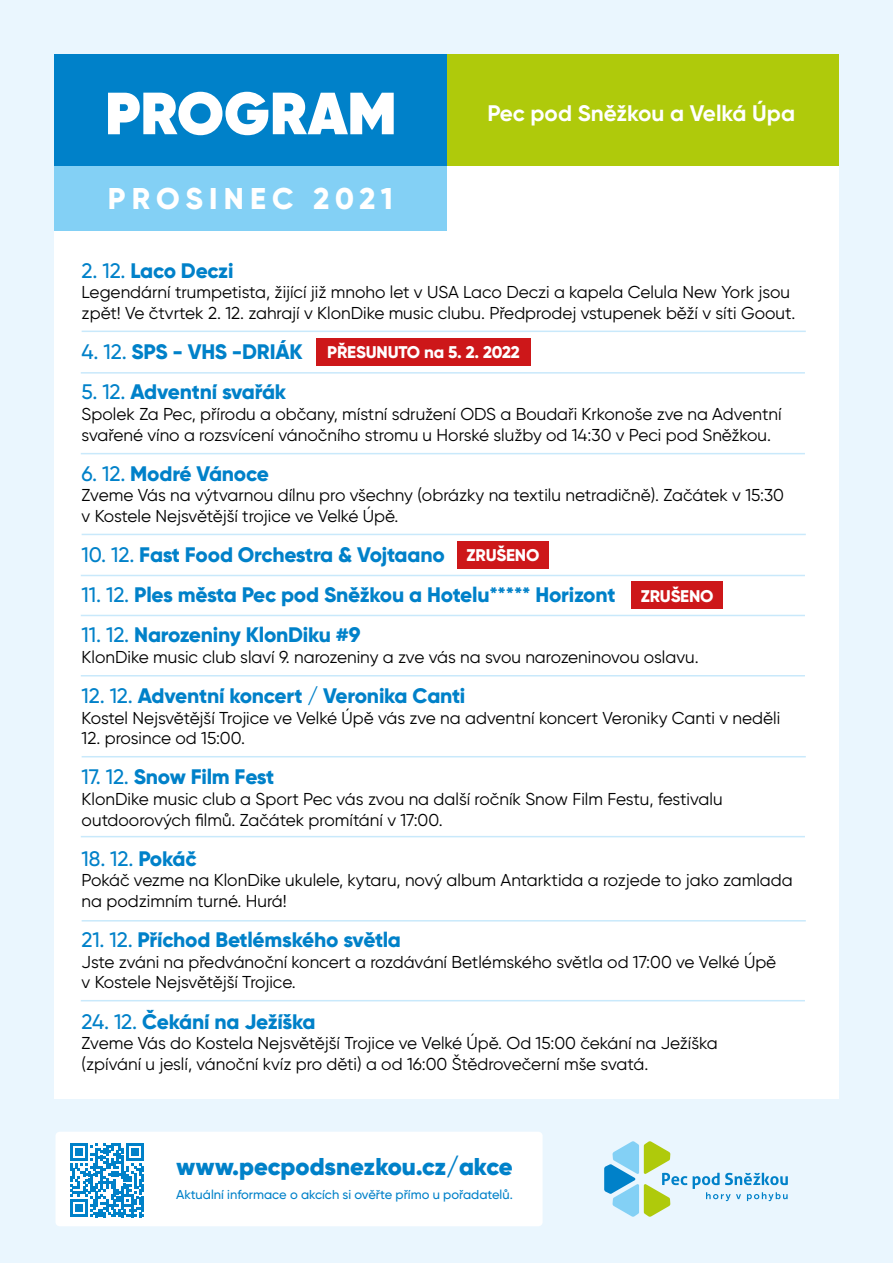
<style>
.page{position:relative;width:893px;height:1263px;background:#eaf6fe}
.page>*{position:absolute;margin:0;border:0;box-sizing:border-box;transform-origin:0 0}
.t1{font:800 59.4px "Gilroy";color:#fff}
.t2{font:800 30px "Gilroy";letter-spacing:.2em;color:#fff}
.t3{font:900 24.3px "Gilroy";color:#0081c9}
.t4{font:700 22.5px "Gilroy";color:#fff}
.t5{font:800 21px "Gilroy";letter-spacing:-.01em;color:#0081c9}
.t6{font:500 21px "Gilroy";color:#0081c9}
.t7{font:17.25px/20.7px "Gilroy";color:#000}
.t8{font:800 16.95px "Gilroy";letter-spacing:-.01em;color:#fff}
.t9{font:500 12.9px "Gilroy";color:#0081c9}
.s1{font-weight:500}
.s2{font-weight:800}
</style>
<div class="page">
<div style="left:54px;top:54px;width:784px;height:1044px;background:#fff"></div>
<div style="left:446px;top:54px;width:392px;height:112px;background:#afca0b"></div>
<div style="left:54px;top:166px;width:392px;height:65px;background:#83d0f5"></div>
<div style="left:54px;top:54px;width:392px;height:112px;background:#0081c9"></div>
<div style="left:55px;top:1132px;width:488px;height:94px;background:#fff;border-radius:4px"></div>
<svg style="left:604px;top:1141px;width:184px;height:76px"></svg>
<svg style="left:70px;top:1143px;width:74px;height:74px"></svg>
<hr style="left:82px;top:331px;width:724px;height:1px;background:#c9e9fb">
<hr style="left:81px;top:372px;width:724px;height:2px;background:#c9e9fb">
<hr style="left:81px;top:453px;width:724px;height:1px;background:#c9e9fb">
<hr style="left:81px;top:615px;width:724px;height:1px;background:#c9e9fb">
<hr style="left:81px;top:675px;width:724px;height:1px;background:#c9e9fb">
<hr style="left:82px;top:920px;width:724px;height:1px;background:#c9e9fb">
<hr style="left:82px;top:534px;width:724px;height:1px;background:#c9e9fb">
<hr style="left:81px;top:575px;width:724px;height:1px;background:#c9e9fb">
<hr style="left:82px;top:756px;width:724px;height:1px;background:#c9e9fb">
<hr style="left:81px;top:836px;width:724px;height:1px;background:#c9e9fb">
<hr style="left:81px;top:1000px;width:724px;height:1px;background:#c9e9fb">
<div style="left:631px;top:582px;width:92px;height:27px;background:#cd1719"></div>
<div style="left:457px;top:541px;width:92px;height:28px;background:#cd1719"></div>
<div style="left:316px;top:338px;width:214px;height:28px;background:#cd1719"></div>
<h1 class="t1" style="left:105px;top:75px;width:293px">PROGRAM</h1>
<h2 class="t2" style="left:108px;top:180px;width:287px">PROSINEC 2021</h2>
<h3 class="t4" style="left:487px;top:99px;width:309px">Pec pod Sněžkou a Velká Úpa</h3>
<p class="t5" style="left:82px;top:257px;width:153px"><span class="s1">2. 12.</span> Laco Deczi</p>
<p class="t7" style="left:82px;top:282px;width:715px">Legendární trumpetista, žijící již mnoho let v USA Laco Deczi a kapela Celula New York jsou zpět! Ve čtvrtek 2. 12. zahrají v KlonDike music clubu. Předprodej vstupenek běží v síti Goout.</p>
<p class="t5" style="left:82px;top:339px;width:222px"><span class="s1">4. 12.</span> SPS - VHS -DRIÁK</p>
<p class="t5" style="left:82px;top:379px;width:206px"><span class="s1">5. 12.</span> Adventní svařák</p>
<p class="t7" style="left:82px;top:403px;width:701px">Spolek Za Pec, přírodu a občany, místní sdružení ODS a Boudaři Krkonoše zve na Adventní svařené víno a rozsvícení vánočního stromu u Horské služby od 14:30 v Peci pod Sněžkou.</p>
<p class="t5" style="left:82px;top:460px;width:189px"><span class="s1">6. 12.</span> Modré Vánoce</p>
<p class="t7" style="left:82px;top:485px;width:704px">Zveme Vás na výtvarnou dílnu pro všechny (obrázky na textilu netradičně). Začátek v 15:30 v Kostele Nejsvětější trojice ve Velké Úpě.</p>
<p class="t5" style="left:82px;top:541px;width:365px"><span class="s1">10. 12.</span> Fast Food Orchestra &amp; Vojtaano</p>
<p class="t5" style="left:82px;top:582px;width:535px"><span class="s1">11. 12.</span> Ples města Pec pod Sněžkou a Hotelu***** Horizont</p>
<p class="t5" style="left:82px;top:622px;width:280px"><span class="s1">11. 12.</span> Narozeniny KlonDiku #9</p>
<p class="t7" style="left:82px;top:646px;width:619px">KlonDike music club slaví 9. narozeniny a zve vás na svou narozeninovou oslavu.</p>
<p class="t5" style="left:82px;top:682px;width:385px"><span class="s1">12. 12.</span> Adventní koncert / Veronika Canti</p>
<p class="t7" style="left:82px;top:707px;width:700px">Kostel Nejsvětější Trojice ve Velké Úpě vás zve na adventní koncert Veroniky Canti v neděli</p>
<p class="t7" style="left:82px;top:728px;width:165px">12. prosince od 15:00.</p>
<p class="t5" style="left:82px;top:764px;width:194px"><span class="s1">17. 12.</span> Snow Film Fest</p>
<p class="t7" style="left:82px;top:788px;width:642px">KlonDike music club a Sport Pec vás zvou na další ročník Snow Film Festu, festivalu outdoorových filmů. Začátek promítání v 17:00.</p>
<p class="t6" style="left:82px;top:845px;width:116px">18. 12. <span class="s2">Pokáč</span></p>
<p class="t7" style="left:82px;top:870px;width:713px">Pokáč vezme na KlonDike ukulele, kytaru, nový album Antarktida a rozjede to jako zamlada na podzimním turné. Hurá!</p>
<p class="t5" style="left:82px;top:926px;width:321px"><span class="s1">21. 12.</span> Příchod Betlémského světla</p>
<p class="t7" style="left:82px;top:951px;width:696px">Jste zváni na předvánoční koncert a rozdávání Betlémského světla od 17:00 ve Velké Úpě v Kostele Nejsvětější Trojice.</p>
<p class="t5" style="left:82px;top:1008px;width:235px"><span class="s1">24. 12.</span> Čekání na Ježíška</p>
<p class="t7" style="left:82px;top:1033px;width:637px">Zveme Vás do Kostela Nejsvětější Trojice ve Velké Úpě. Od 15:00 čekání na Ježíška (zpívání u jeslí, vánoční kvíz pro děti) a od 16:00 Štědrovečerní mše svatá.</p>
<p class="t8" style="left:327px;top:341px;width:194px">PŘESUNUTO na 5. 2. 2022</p>
<p class="t8" style="left:467px;top:544px;width:74px">ZRUŠENO</p>
<p class="t8" style="left:641px;top:585px;width:74px">ZRUŠENO</p>
<h3 class="t3" style="left:176px;top:1151px;width:338px">www.pecpodsnezkou.cz/akce</h3>
<p class="t9" style="left:176px;top:1186px;width:338px">Aktuální informace o akcích si ověřte přímo u pořadatelů.</p>
</div>
